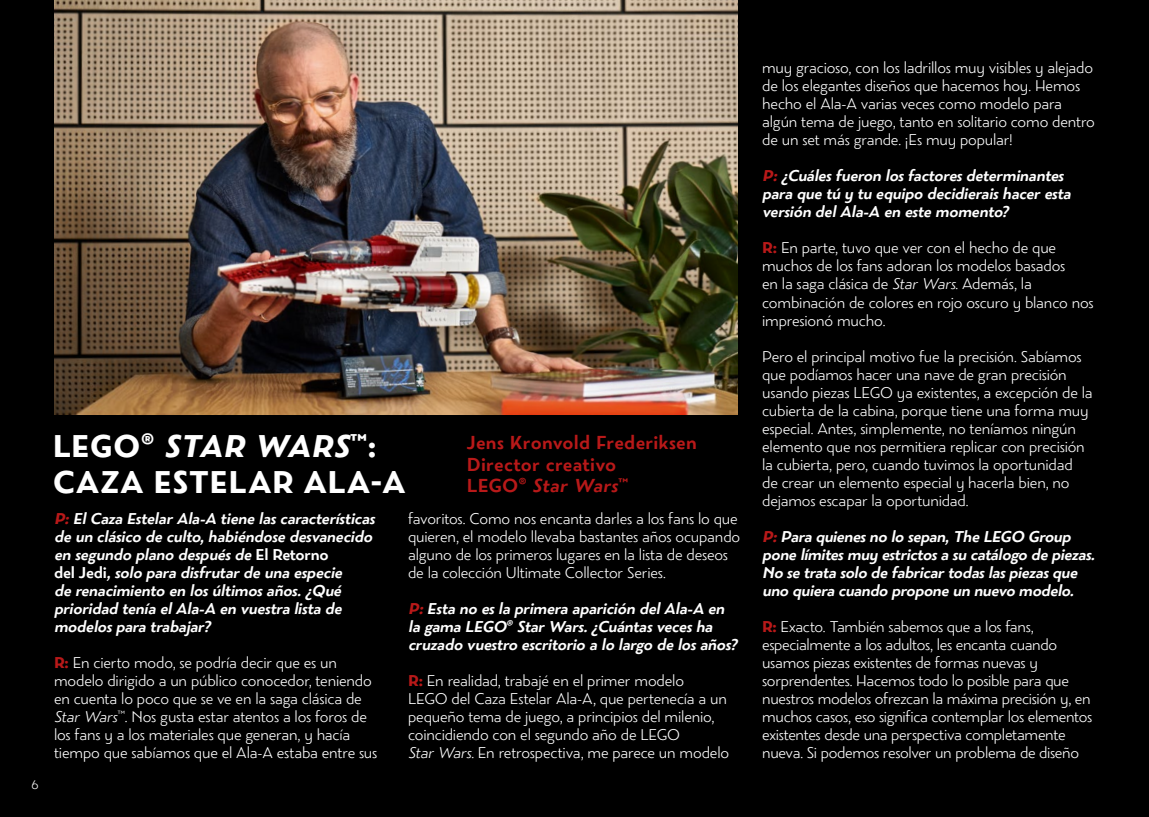
<style>
.page{position:relative;width:1149px;height:817px;background:#fff}
.page>*{position:absolute;margin:0;border:0;box-sizing:border-box;transform-origin:0 0}
.t1{font:800 30px/36px "Rosina";letter-spacing:.02em;color:#fff}
.t2{font:700 18px/21.6px "Rosina";letter-spacing:.01em;color:#b81919}
.t3{font:300 15px/18px "Rosina";letter-spacing:-.015em;color:#fff}
.t4{font:italic 700 15px/18px "Rosina";color:#fff}
.t5{font:300 12px "Rosina";color:#fff}
.s1{font-style:italic}
.s2{font-weight:800;color:#b81919}
.s3{font-style:normal}
</style>
<div class="page">
<div style="left:0;top:0;width:1148px;height:816px;background:#000"></div>
<hr style="left:1148px;top:0;width:1px;height:816px;background:#000">
<img style="left:54px;top:0;width:683px;height:414px">
<p class="t5" style="left:31px;top:775px;width:9px">6</p>
<h1 class="t1" style="left:53px;top:429px;width:354px">L E G O <sup>®</sup> <span class="s1">STAR WARS</span><sup>™</sup> :<br>CAZA ESTELAR ALA-A</h1>
<p class="t4" style="left:54px;top:509px;width:326px"><span class="s2">P:</span>ElCaza EstelarAla-A tiene lascaracterísticas de un clásico de culto,habiéndose desvanecido en segundo plano despuésde <span class="s3">E l Ret o r n o<br>d e l J e d i</span> ,solo para disfrutarde una especie<br>de renacimiento en losúltimosaños.¿Qué prioridad tenía elAla-A en vuestra lista de modelospara trabajar?</p>
<p class="t3" style="left:54px;top:653px;width:325px"><span class="s2">R:</span> En cierto modo, se podría decir que es un modelo dirigido a un público conocedor, teniendo en cuenta lo poco que se ve en la saga clásica de <span class="s1">StarWars</span><sup>™</sup>. Nos gusta estar atentos a los foros de los fans y a los materiales que generan, y hacía tiempo que sabíamos que el Ala-A estaba entre sus</p>
<p class="t2" style="left:466px;top:432px;width:231px">Jens Kronvold Frederiksen<br>Director creativo<br>L E G O <sup>®</sup> <span class="s1">Star Wars</span><sup>™</sup></p>
<p class="t3" style="left:408px;top:509px;width:333px">favoritos. Como nos encanta darles a los fans lo que quieren, el modelo llevaba bastantes años ocupando alguno de los primeros lugares en la lista de deseos de la colección Ultimate Collector Series.</p>
<p class="t4" style="left:408px;top:599px;width:334px"><span class="s2">P:</span>Esta no esla primera aparición delAla-A en la gama LEGO<sup>®</sup> StarWars.¿Cuántasvecesha cruzado vuestro escritorio a lo largo de losaños?</p>
<p class="t3" style="left:408px;top:671px;width:322px"><span class="s2">R:</span> En realidad, trabajé en el primer modelo<br>LEGO del Caza Estelar Ala-A, que pertenecía a un pequeño tema de juego, a principios del milenio, coincidiendo con el segundo año de LEGO <span class="s1">StarWars</span>. En retrospectiva, me parece un modelo</p>
<p class="t3" style="left:762px;top:59px;width:334px">muy gracioso, con los ladrillos muy visibles y alejado de los elegantes diseños que hacemos hoy. Hemos hecho el Ala-A varias veces como modelo para algún tema de juego, tanto en solitario como dentro de un set más grande. ¡Es muy popular!</p>
<p class="t4" style="left:762px;top:167px;width:314px"><span class="s2">P:</span>¿Cuálesfueron losfactoresdeterminantes para que tú y tu equipo decidieraishaceresta versión delAla-A en este momento?</p>
<p class="t3" style="left:762px;top:239px;width:333px"><span class="s2">R:</span> En parte, tuvo que ver con el hecho de que muchos de los fans adoran los modelos basados<br>en la saga clásica de <span class="s1">StarWars</span>. Además, la combinación de colores en rojo oscuro y blanco nos impresionó mucho.</p>
<p class="t3" style="left:762px;top:347px;width:332px">Pero el principal motivo fue la precisión. Sabíamos que podíamos hacer una nave de gran precisión usando piezas LEGO ya existentes, a excepción de la cubierta de la cabina, porque tiene una forma muy especial. Antes, simplemente, no teníamos ningún elemento que nos permitiera replicar con precisión la cubierta, pero, cuando tuvimos la oportunidad<br>de crear un elemento especial y hacerla bien, no dejamos escapar la oportunidad.</p>
<p class="t4" style="left:762px;top:527px;width:337px"><span class="s2">P:</span>Para quienesno lo sepan,The LEGO Group pone límitesmuy estrictosa su catálogo de piezas.<br>No se trata solo de fabricartodaslaspiezasque uno quiera cuando propone un nuevo modelo.</p>
<p class="t3" style="left:762px;top:617px;width:331px"><span class="s2">R:</span> Exacto. También sabemos que a los fans, especialmente a los adultos, les encanta cuando usamos piezas existentes de formas nuevas y sorprendentes. Hacemos todo lo posible para que nuestros modelos ofrezcan la máxima precisión y, en muchos casos, eso significa contemplar los elementos existentes desde una perspectiva completamente nueva. Si podemos resolver un problema de diseño</p>
</div>
